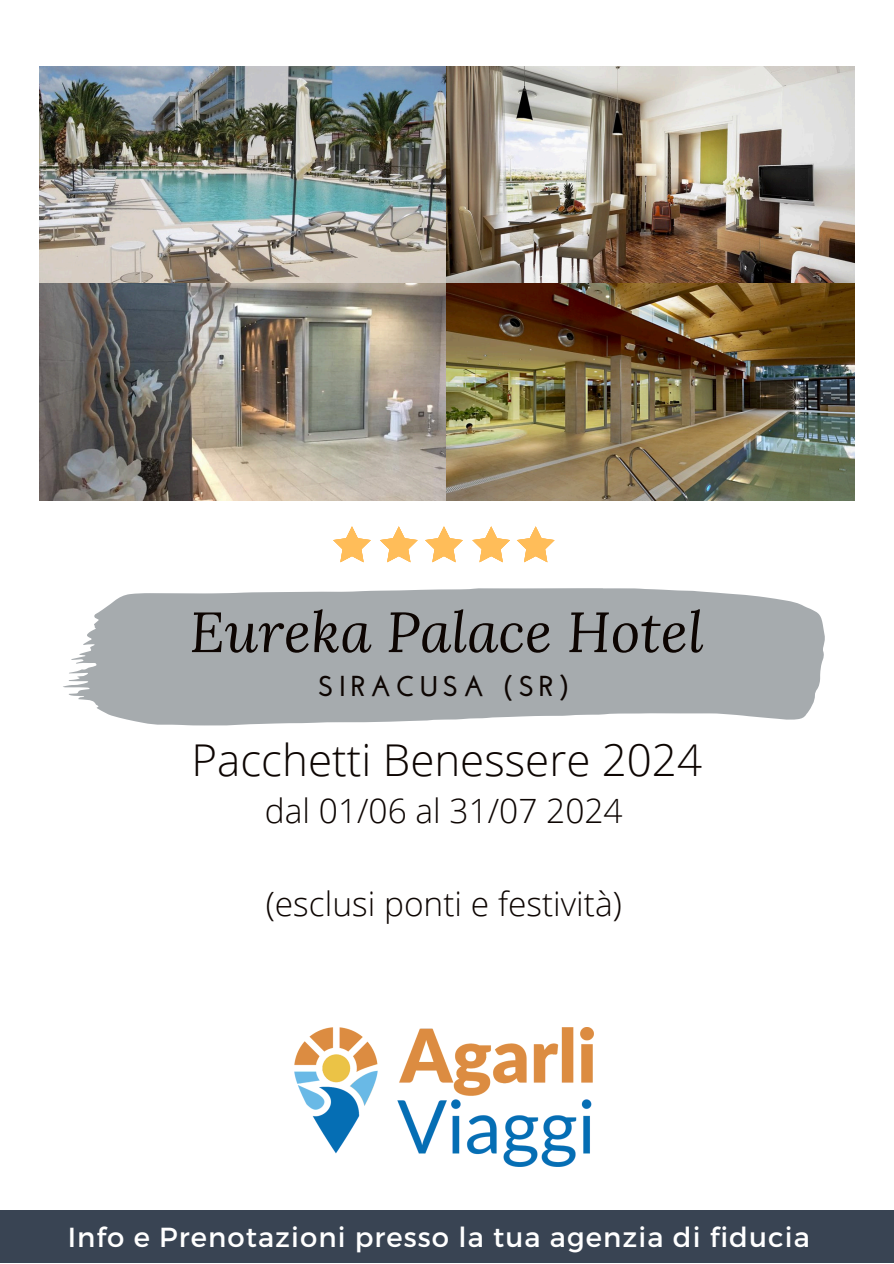
<style>
.page{position:relative;width:894px;height:1264px;background:#fff}
.page>*{position:absolute;margin:0;border:0;box-sizing:border-box;transform-origin:0 0}
.t1{font:italic 56.55px "Lora";color:#0d0502}
.t2{font:300 43.8px "Open Sans";color:#0d0502}
.t3{font:300 33.45px "Open Sans";color:#0d0502}
.t4{font:700 28.8px "Josefin Sans";letter-spacing:.15em;color:#0d0502}
.t5{font:27.6px "Montserrat";letter-spacing:.04em;color:#fff}
</style>
<div class="page">
<img style="left:39px;top:66px;width:815px;height:435px">
<svg style="left:333px;top:526px;width:38px;height:36px"></svg>
<svg style="left:380px;top:526px;width:37px;height:36px"></svg>
<svg style="left:425px;top:526px;width:37px;height:36px"></svg>
<svg style="left:472px;top:526px;width:38px;height:36px"></svg>
<svg style="left:517px;top:526px;width:37px;height:36px"></svg>
<svg style="left:63px;top:588px;width:761px;height:137px;background:#b0b4b7"></svg>
<div style="left:0;top:1210px;width:893px;height:52px;background:#394453"></div>
<img style="left:295px;top:1027px;width:298px;height:138px">
<p class="t1" style="left:189px;top:593px;width:515px">Eureka Palace Hotel</p>
<p class="t4" style="left:318px;top:674px;width:253px">SIRACUSA (SR)</p>
<p class="t2" style="left:191px;top:728px;width:512px">Pacchetti Benessere 2024</p>
<p class="t3" style="left:265px;top:787px;width:359px">dal 01/06 al 31/07 2024</p>
<h4 class="t3" style="left:266px;top:880px;width:357px">(esclusi ponti e festività)</h4>
<p class="t5" style="left:68px;top:1219px;width:743px">Info e Prenotazioni presso la tua agenzia di fiducia</p>
</div>
